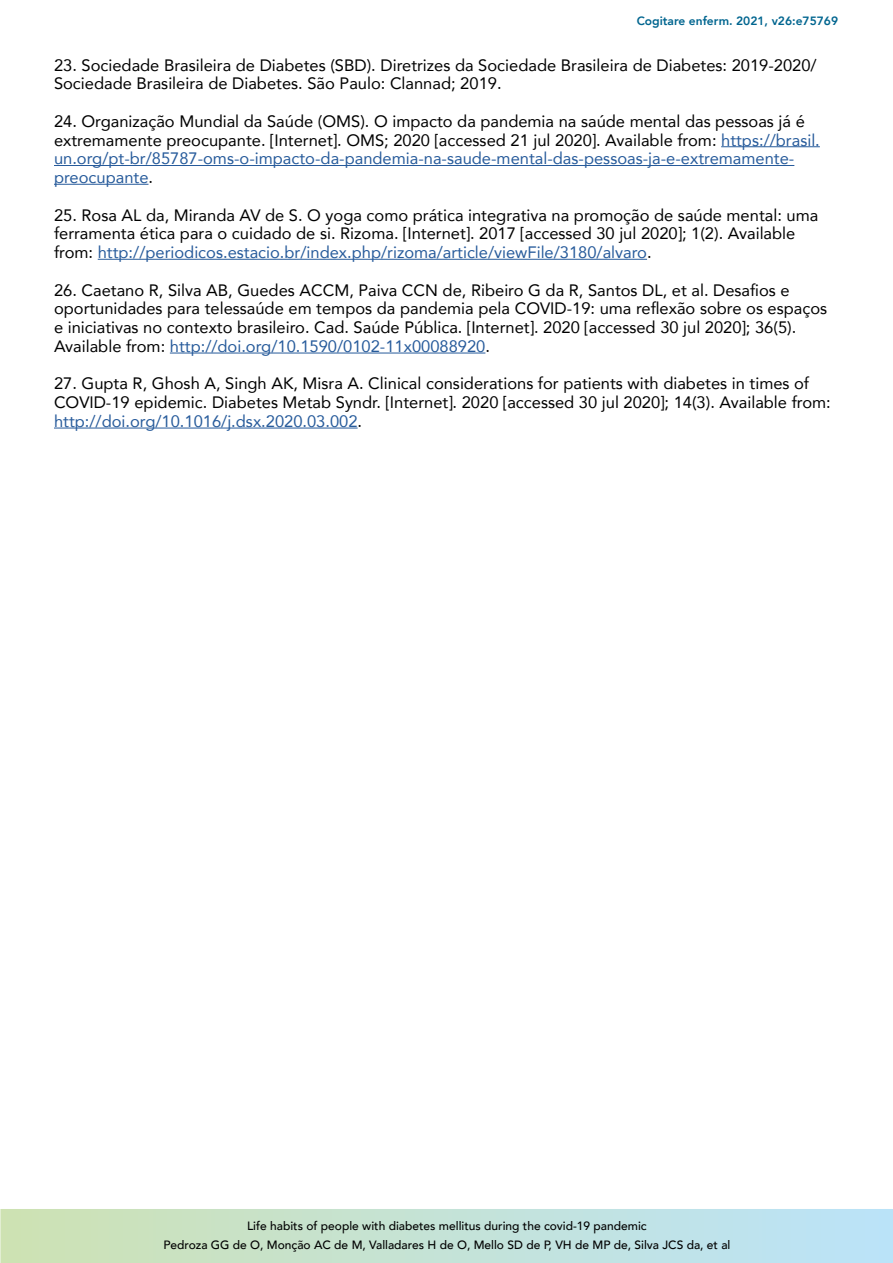
<style>
.page{position:relative;width:893px;height:1263px;background:#fff}
.page>*{position:absolute;margin:0;border:0;box-sizing:border-box;transform-origin:0 0}
.t1{font:16.5px/18.8px "Avenir";color:#000}
.t2{font:500 12px/18.6px "Avenir";color:#000;text-align:center}
.t3{font:800 12px "Avenir";color:#00658f}
.s1{color:#275b9b}
</style>
<div class="page">
<svg style="left:0;top:1209px;width:893px;height:54px;background:#c4e2d6"></svg>
<hr style="left:721px;top:146px;width:99px;height:1px;background:#275b9b">
<hr style="left:54px;top:165px;width:740px;height:1px;background:#275b9b">
<hr style="left:54px;top:184px;width:94px;height:1px;background:#275b9b">
<hr style="left:98px;top:259px;width:549px;height:1px;background:#275b9b">
<hr style="left:170px;top:353px;width:315px;height:1px;background:#275b9b">
<hr style="left:54px;top:428px;width:304px;height:1px;background:#275b9b">
<p class="t3" style="left:637px;top:12px;width:203px">Cogitare enferm. 2021, v26:e75769</p>
<p class="t1" style="left:54px;top:55px;width:764px">23. Sociedade Brasileira de Diabetes (SBD). Diretrizes da Sociedade Brasileira de Diabetes: 2019-2020/<br>Sociedade Brasileira de Diabetes. São Paulo: Clannad; 2019.</p>
<p class="t1" style="left:54px;top:111px;width:767px">24. Organização Mundial da Saúde (OMS). O impacto da pandemia na saúde mental das pessoas já é extremamente preocupante. [Internet]. OMS; 2020 [accessed 21 jul 2020]. Available from: <span class="s1">https://brasil. un.org/pt-br/85787-oms-o-impacto-da-pandemia-na-saude-mental-das-pessoas-ja-e-extremamente&shy;preocupante</span>.</p>
<p class="t1" style="left:54px;top:205px;width:766px">25. Rosa AL da, Miranda AV de S. O yoga como prática integrativa na promoção de saúde mental: uma ferramenta ética para o cuidado de si. Rizoma. [Internet]. 2017 [accessed 30 jul 2020]; 1(2). Available from: <span class="s1">http://periodicos.estacio.br/index.php/rizoma/article/viewFile/3180/alvaro</span>.</p>
<p class="t1" style="left:54px;top:280px;width:775px">26. Caetano R, Silva AB, Guedes ACCM, Paiva CCN de, Ribeiro G da R, Santos DL, et al. Desafios e oportunidades para telessaúde em tempos da pandemia pela COVID-19: uma reflexão sobre os espaços e iniciativas no contexto brasileiro. Cad. Saúde Pública. [Internet]. 2020 [accessed 30 jul 2020]; 36(5).<br>Available from: <span class="s1">http://doi.org/10.1590/0102-11x00088920</span>.</p>
<p class="t1" style="left:54px;top:374px;width:778px">27. Gupta R, Ghosh A, Singh AK, Misra A. Clinical considerations for patients with diabetes in times of<br>COVID-19 epidemic. Diabetes Metab Syndr. [Internet]. 2020 [accessed 30 jul 2020]; 14(3). Available from: <span class="s1">http://doi.org/10.1016/j.dsx.2020.03.002</span>.</p>
<p class="t2" style="left:163px;top:1216px;width:569px">Life habits of people with diabetes mellitus during the covid-19 pandemic<br>Pedroza GG de O, Monção AC de M, Valladares H de O, Mello SD de P, VH de MP de, Silva JCS da, et al</p>
</div>
